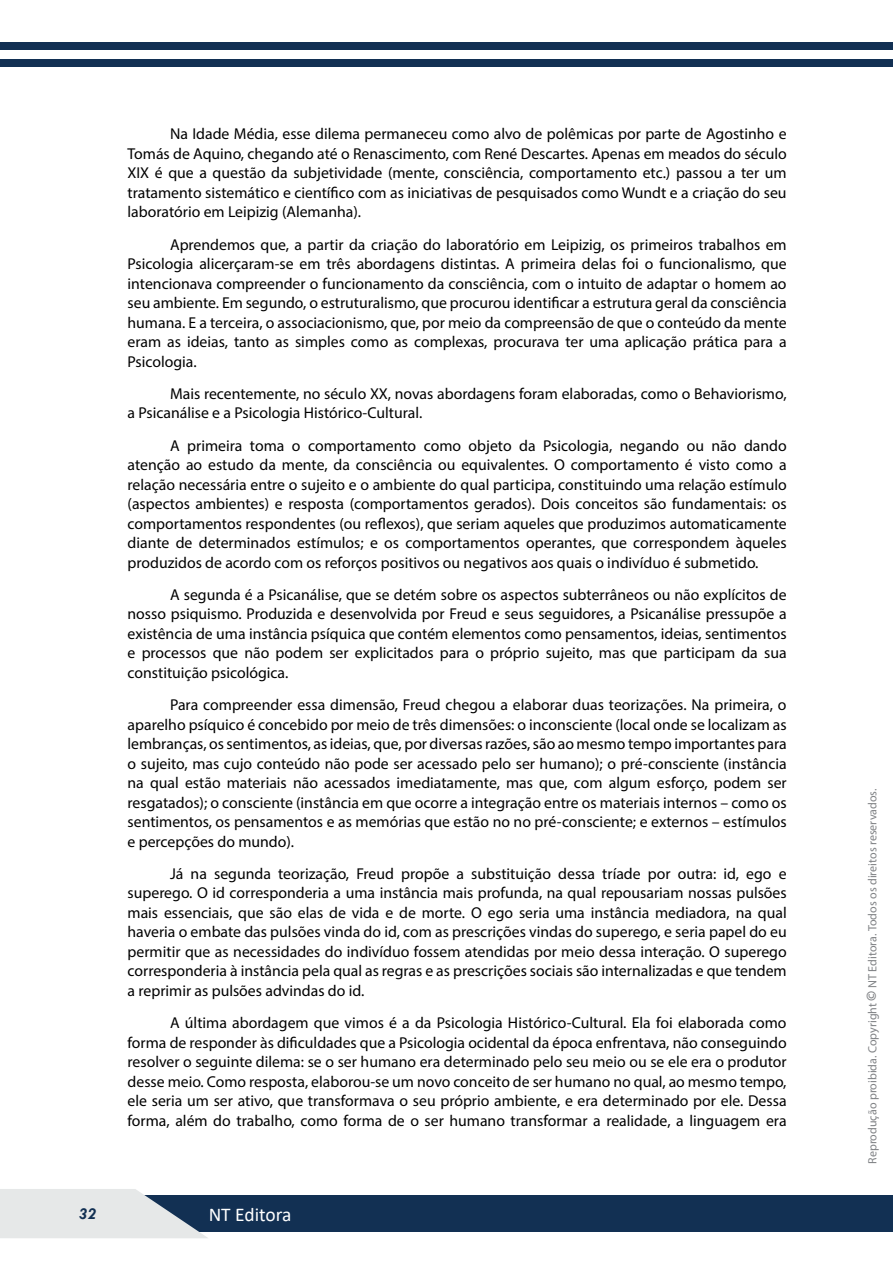
<style>
.page{position:relative;width:893px;height:1263px;background:#fff}
.page>*{position:absolute;margin:0;border:0;box-sizing:border-box;transform-origin:0 0}
.t1{font:19.5px "Calibri";color:#fff}
.t2{font:italic 700 16.5px "Tw Cen";color:#123053}
.t3{font:15.75px/19.5px "Myriad Pro";color:#000;text-align:justify}
.t4{font:12px "Myriad Pro";color:#808285}
.s1{font-weight:700;font-size:15px}
</style>
<div class="page">
<div style="left:0;top:43px;width:893px;height:7px;background:#123053"></div>
<div style="left:0;top:59px;width:893px;height:7px;background:#123053"></div>
<div style="left:0;top:1195px;width:893px;height:37px;background:#123053"></div>
<svg style="left:0;top:1189px;width:208px;height:49px"></svg>
<p class="t3" style="left:128px;top:124px;width:661px;text-indent:43px">Na Idade Média, esse dilema permaneceu como alvo de polêmicas por parte de Agostinho e Tomás de Aquino, chegando até o Renascimento, com René Descartes. Apenas em meados do século XIX é que a questão da subjetividade (mente, consciência, comportamento etc.) passou a ter um tratamento sistemático e científico com as iniciativas de pesquisados como Wundt e a criação do seu laboratório em Leipizig (Alemanha).</p>
<p class="t3" style="left:128px;top:234px;width:661px;text-indent:43px">Aprendemos que, a partir da criação do laboratório em Leipizig, os primeiros trabalhos em Psicologia alicerçaram-se em três abordagens distintas. A primeira delas foi o funcionalismo, que intencionava compreender o funcionamento da consciência, com o intuito de adaptar o homem ao seu ambiente. Em segundo, o estruturalismo, que procurou identificar a estrutura geral da consciência humana. E a terceira, o associacionismo, que, por meio da compreensão de que o conteúdo da mente eram as ideias, tanto as simples como as complexas, procurava ter uma aplicação prática para a Psicologia.</p>
<p class="t3" style="left:128px;top:384px;width:661px;text-indent:43px">Mais recentemente, no século XX, novas abordagens foram elaboradas, como o Behaviorismo, a Psicanálise e a Psicologia Histórico-Cultural.</p>
<p class="t3" style="left:128px;top:435px;width:661px;text-indent:43px">A primeira toma o comportamento como objeto da Psicologia, negando ou não dando atenção ao estudo da mente, da consciência ou equivalentes. O comportamento é visto como a relação necessária entre o sujeito e o ambiente do qual participa, constituindo uma relação estímulo (aspectos ambientes) e resposta (comportamentos gerados). Dois conceitos são fundamentais: os comportamentos respondentes (ou reflexos), que seriam aqueles que produzimos automaticamente diante de determinados estímulos; e os comportamentos operantes, que correspondem àqueles produzidos de acordo com os reforços positivos ou negativos aos quais o indivíduo é submetido.</p>
<p class="t3" style="left:128px;top:585px;width:661px;text-indent:43px">A segunda é a Psicanálise, que se detém sobre os aspectos subterrâneos ou não explícitos de nosso psiquismo. Produzida e desenvolvida por Freud e seus seguidores, a Psicanálise pressupõe a existência de uma instância psíquica que contém elementos como pensamentos, ideias, sentimentos e processos que não podem ser explicitados para o próprio sujeito, mas que participam da sua constituição psicológica.</p>
<p class="t3" style="left:128px;top:695px;width:661px;text-indent:43px">Para compreender essa dimensão, Freud chegou a elaborar duas teorizações. Na primeira, o aparelho psíquico é concebido por meio de três dimensões: o inconsciente (local onde se localizam as lembranças, os sentimentos, as ideias, que, por diversas razões, são ao mesmo tempo importantes para o sujeito, mas cujo conteúdo não pode ser acessado pelo ser humano); o pré-consciente (instância na qual estão materiais não acessados imediatamente, mas que, com algum esforço, podem ser resgatados); o consciente (instância em que ocorre a integração entre os materiais internos – como os sentimentos, os pensamentos e as memórias que estão no no pré-consciente; e externos – estímulos e percepções do mundo).</p>
<p class="t3" style="left:128px;top:864px;width:661px;text-indent:43px">Já na segunda teorização, Freud propõe a substituição dessa tríade por outra: id, ego e superego. O id corresponderia a uma instância mais profunda, na qual repousariam nossas pulsões mais essenciais, que são elas de vida e de morte. O ego seria uma instância mediadora, na qual haveria o embate das pulsões vinda do id, com as prescrições vindas do superego, e seria papel do eu permitir que as necessidades do indivíduo fossem atendidas por meio dessa interação. O superego corresponderia à instância pela qual as regras e as prescrições sociais são internalizadas e que tendem a reprimir as pulsões advindas do id.</p>
<p class="t3" style="left:128px;top:1013px;width:661px;text-indent:43px">A última abordagem que vimos é a da Psicologia Histórico-Cultural. Ela foi elaborada como forma de responder às dificuldades que a Psicologia ocidental da época enfrentava, não conseguindo resolver o seguinte dilema: se o ser humano era determinado pelo seu meio ou se ele era o produtor desse meio. Como resposta, elaborou-se um novo conceito de ser humano no qual, ao mesmo tempo, ele seria um ser ativo, que transformava o seu próprio ambiente, e era determinado por ele. Dessa forma, além do trabalho, como forma de o ser humano transformar a realidade, a linguagem era</p>
<p class="t2" style="left:79px;top:1204px;width:19px">32</p>
<p class="t1" style="left:209px;top:1201px;width:84px">NT Editora</p>
<p class="t4" style="left:865px;top:1164px;width:377px;rotate:-90deg">Reprodução proibida. Copyright <span class="s1">©</span> NT Editora. Todos os direitos reservados.</p>
</div>
